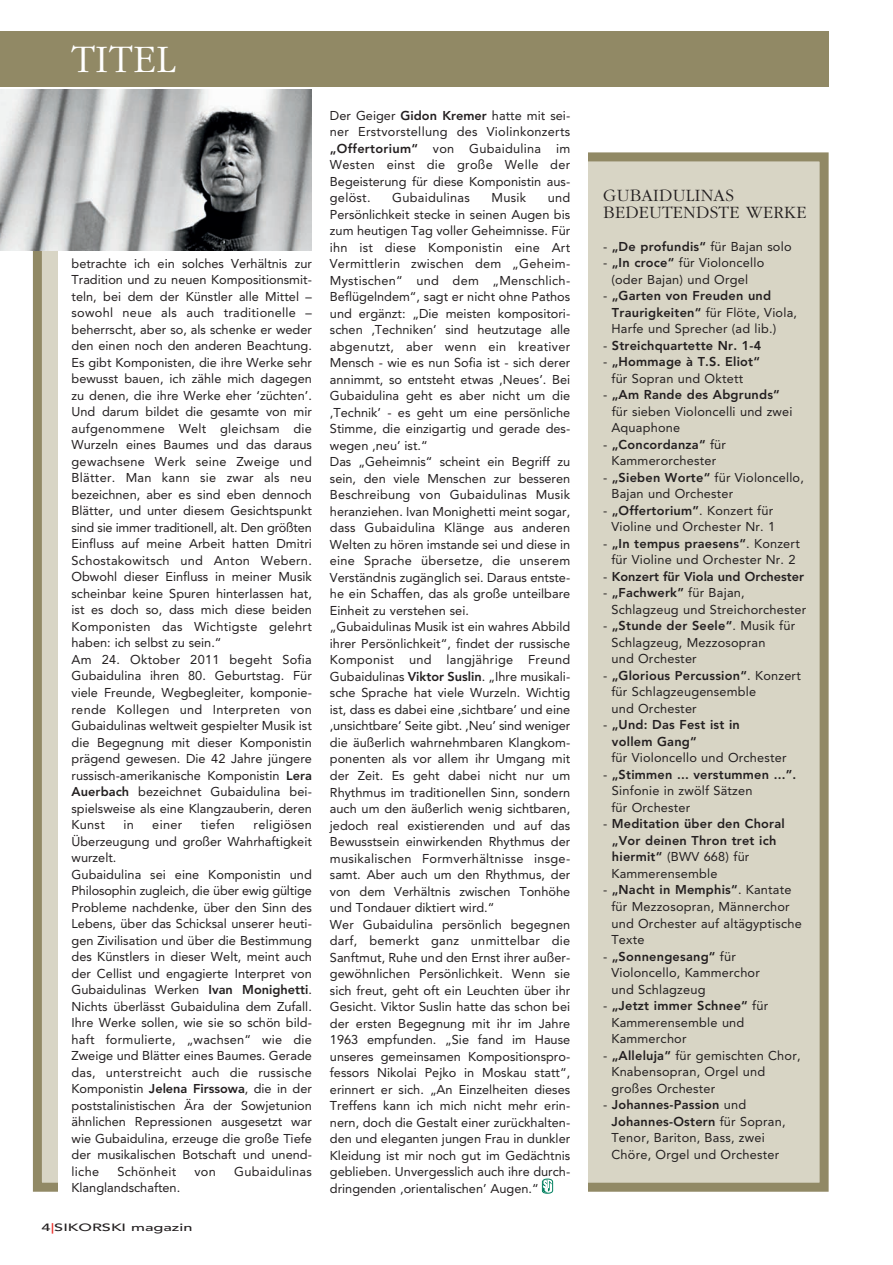
<style>
.page{position:relative;width:893px;height:1265px;background:#fff}
.page>*{position:absolute;margin:0;border:0;box-sizing:border-box;transform-origin:0 0}
.t1{font:300 40.5px "ITC Garamond Std";letter-spacing:.015em;color:#fff}
.t2{font:300 18px/16.5px "ITC Garamond Std";letter-spacing:.015em;color:#231f20}
.t3{font:12.75px/16.5px "Avenir LT Std";color:#231f20}
.t4{font:800 12.75px/16.5px "Avenir LT Std";letter-spacing:.02em;color:#231f20}
.t5{font:12.75px "Avenir LT Std";letter-spacing:.02em;color:#231f20}
.t6{font:800 12.75px "Avenir LT Std";color:#231f20}
.t7{font:500 10.5px "Avenir LT Std";color:#231f20;scale:1.55 1}
.s1{font-weight:800}
.s2{color:#ea2924}
.s3{font-weight:400}
</style>
<div class="page">
<div style="left:42px;top:161px;width:777px;height:1021px;background:#d8d5c5"></div>
<div style="left:33px;top:152px;width:795px;height:1039px;border:9px solid #918965"></div>
<div style="left:58px;top:87px;width:530px;height:1151px;background:#fff"></div>
<div style="left:0;top:32px;width:828px;height:55px;background:#918965"></div>
<img style="left:0;top:89px;width:312px;height:161px">
<svg style="left:542px;top:1178px;width:11px;height:15px"></svg>
<h1 class="t1" style="left:72px;top:43px;width:106px">TITEL</h1>
<p class="t3" style="left:72px;top:256px;width:242px">betrachte ich ein solches Verhältnis zur Tradition und zu neuen Kompositionsmit&shy;teln, bei dem der Künstler alle Mittel – sowohl neue als auch traditionelle – beherrscht, aber so, als schenke er weder den einen noch den anderen Beachtung.<br>Es gibt Komponisten, die ihre Werke sehr bewusst bauen, ich zähle mich dagegen zu denen, die ihre Werke eher ‘züchten’.<br>Und darum bildet die gesamte von mir aufgenommene Welt gleichsam die Wurzeln eines Baumes und das daraus gewachsene Werk seine Zweige und Blätter. Man kann sie zwar als neu bezeichnen, aber es sind eben dennoch Blätter, und unter diesem Gesichtspunkt sind sie immer traditionell, alt. Den größten Einfluss auf meine Arbeit hatten Dmitri Schostakowitsch und Anton Webern.<br>Obwohl dieser Einfluss in meiner Musik scheinbar keine Spuren hinterlassen hat, ist es doch so, dass mich diese beiden Komponisten das Wichtigste gelehrt haben: ich selbst zu sein.“<br>Am 24. Oktober 2011 begeht Sofia Gubaidulina ihren 80. Geburtstag. Für viele Freunde, Wegbegleiter, komponie&shy;rende Kollegen und Interpreten von Gubaidulinas weltweit gespielter Musik ist die Begegnung mit dieser Komponistin prägend gewesen. Die 42 Jahre jüngere russisch-amerikanische Komponistin <span class="s1">Lera Auerbach</span> bezeichnet Gubaidulina bei&shy;spielsweise als eine Klangzauberin, deren Kunst</p>
<p class="t3" style="left:123px;top:817px;width:12px">in</p>
<p class="t3" style="left:152px;top:817px;width:31px">einer</p>
<p class="t3" style="left:201px;top:817px;width:36px">tiefen</p>
<p class="t3" style="left:72px;top:817px;width:242px;text-indent:182px">religiösen Überzeugung und großer Wahrhaftigkeit wurzelt.<br>Gubaidulina sei eine Komponistin und Philosophin zugleich, die über ewig gültige Probleme nachdenke, über den Sinn des Lebens, über das Schicksal unserer heuti&shy;gen Zivilisation und über die Bestimmung des Künstlers in dieser Welt, meint auch der Cellist und engagierte Interpret von Gubaidulinas Werken <span class="s1">Ivan Monighetti</span>.<br>Nichts überlässt Gubaidulina dem Zufall.<br>Ihre Werke sollen, wie sie so schön bild&shy;haft formulierte, „wachsen“ wie die Zweige und Blätter eines Baumes. Gerade das, unterstreicht auch die russische Komponistin <span class="s1">Jelena Firssowa</span>, die in der poststalinistischen Ära der Sowjetunion ähnlichen Repressionen ausgesetzt war wie Gubaidulina, erzeuge die große Tiefe der musikalischen Botschaft und unend&shy;liche</p>
<p class="t5" style="left:117px;top:1165px;width:60px">Schönheit</p>
<p class="t3" style="left:194px;top:1163px;width:23px">von</p>
<p class="t5" style="left:234px;top:1165px;width:79px">Gubaidulinas</p>
<p class="t3" style="left:72px;top:1180px;width:110px">Klanglandschaften.</p>
<p class="t7" style="left:42px;top:1222px;width:99px">4<span class="s2">|</span>SIKORSKI magazin</p>
<p class="t3" style="left:330px;top:108px;width:242px;text-align:justify">Der Geiger <span class="s1">Gidon Kremer</span> hatte mit sei&shy;ner Erstvorstellung des Violinkonzerts <span class="s1">„Offertorium“</span> von Gubaidulina im Westen einst die große Welle der Begeisterung für diese Komponistin aus&shy;gelöst.</p>
<p class="t3" style="left:330px;top:190px;width:242px;text-indent:218px">und Persönlichkeit stecke in seinen Augen bis zum heutigen Tag voller Geheimnisse. Für ihn ist diese Komponistin eine Art Vermittlerin zwischen dem „Geheim-Mystischen“ und dem „Menschlich-Beflügelndem“, sagt er nicht ohne Pathos und ergänzt: „Die meisten kompositori&shy;schen ‚Techniken’ sind heutzutage alle abgenutzt, aber wenn ein kreativer Mensch - wie es nun Sofia ist - sich derer annimmt, so entsteht etwas ‚Neues’. Bei Gubaidulina geht es aber nicht um die ‚Technik’ - es geht um eine persönliche Stimme, die einzigartig und gerade des&shy;wegen ‚neu’ ist.“<br>Das „Geheimnis“ scheint ein Begriff zu sein, den viele Menschen zur besseren Beschreibung von Gubaidulinas Musik heranziehen. Ivan Monighetti meint sogar, dass Gubaidulina Klänge aus anderen Welten zu hören imstande sei und diese in eine Sprache übersetze, die unserem Verständnis zugänglich sei. Daraus entste&shy;he ein Schaffen, das als große unteilbare Einheit zu verstehen sei.<br>„Gubaidulinas Musik ist ein wahres Abbild ihrer Persönlichkeit“, findet der russische Komponist und langjährige Freund Gubaidulinas <span class="s1">Viktor Suslin</span>. „Ihre musikali&shy;sche Sprache hat viele Wurzeln. Wichtig ist, dass es dabei eine ‚sichtbare’ und eine ‚unsichtbare’ Seite gibt. ‚Neu’ sind weniger die äußerlich wahrnehmbaren Klangkom&shy;ponenten als vor allem ihr Umgang mit der Zeit. Es geht dabei nicht nur um Rhythmus im traditionellen Sinn, sondern auch um den äußerlich wenig sichtbaren, jedoch real existierenden und auf das Bewusstsein einwirkenden Rhythmus der musikalischen Formverhältnisse insge&shy;samt. Aber auch um den Rhythmus, der von dem Verhältnis zwischen Tonhöhe und Tondauer diktiert wird.“<br>Wer Gubaidulina persönlich begegnen darf, bemerkt ganz unmittelbar die Sanftmut, Ruhe und den Ernst ihrer außer&shy;gewöhnlichen Persönlichkeit. Wenn sie sich freut, geht oft ein Leuchten über ihr Gesicht. Viktor Suslin hatte das schon bei der ersten Begegnung mit ihr im Jahre 1963 empfunden. „Sie fand im Hause unseres gemeinsamen Kompositionspro&shy;fessors Nikolai Pejko in Moskau statt“, erinnert er sich. „An Einzelheiten dieses Treffens kann ich mich nicht mehr erin&shy;nern, doch die Gestalt einer zurückhalten&shy;den und eleganten jungen Frau in dunkler Kleidung ist mir noch gut im Gedächtnis geblieben. Unvergesslich auch ihre durch&shy;dringenden ‚orientalischen’ Augen.“</p>
<h2 class="t2" style="left:603px;top:188px;width:205px">GUBAIDULINAS<br>BEDEUTENDSTE WERKE</h2>
<p class="t5" style="left:392px;top:192px;width:79px">Gubaidulinas</p>
<p class="t3" style="left:491px;top:190px;width:36px">Musik</p>
<p class="t3" style="left:603px;top:239px;width:190px">- <span class="s1">„De profundis“</span> für Bajan solo</p>
<p class="t3" style="left:611px;top:255px;width:154px;text-indent:-8px">- <span class="s1">„In croce“</span> für Violoncello (oder Bajan) und Orgel</p>
<p class="t3" style="left:611px;top:288px;width:187px;text-indent:-8px">- <span class="s1">„Garten von Freuden und<br>Traurigkeiten“</span> für Flöte, Viola,<br>Harfe und Sprecher (ad lib.)</p>
<p class="t4" style="left:603px;top:338px;width:160px"><span class="s3">-</span> Streichquartette Nr. 1-4</p>
<p class="t3" style="left:611px;top:354px;width:150px;text-indent:-8px">- <span class="s1">„Hommage à T.S. Eliot“ </span>für Sopran und Oktett</p>
<p class="t3" style="left:611px;top:387px;width:183px;text-indent:-8px">- <span class="s1">„Am Rande des Abgrunds“ </span>für sieben Violoncelli und zwei<br>Aquaphone</p>
<p class="t3" style="left:603px;top:437px;width:124px;text-align:center">- <span class="s1">„Concordanza“</span> für<br>Kammerorchester</p>
<p class="t3" style="left:611px;top:470px;width:194px;text-indent:-8px">- <span class="s1">„Sieben Worte“</span> für Violoncello,<br>Bajan und Orchester</p>
<p class="t3" style="left:603px;top:503px;width:174px;text-align:right">- <span class="s1">„Offertorium”</span>. Konzert für<br>Violine und Orchester Nr. 1</p>
<p class="t3" style="left:603px;top:536px;width:198px;text-align:center">- <span class="s1">„In tempus praesens“</span>. Konzert für Violine und Orchester Nr. 2</p>
<p class="t6" style="left:603px;top:571px;width:202px"><span class="s3">-</span> Konzert für Viola und Orchester</p>
<p class="t3" style="left:611px;top:585px;width:196px;text-indent:-8px">- <span class="s1">„Fachwerk”</span> für Bajan,<br>Schlagzeug und Streichorchester</p>
<p class="t3" style="left:611px;top:618px;width:185px;text-indent:-8px">- <span class="s1">„Stunde der Seele“</span>. Musik für<br>Schlagzeug, Mezzosopran<br>und Orchester</p>
<p class="t3" style="left:611px;top:668px;width:191px;text-indent:-8px">- <span class="s1">„Glorious Percussion“</span>. Konzert für Schlagzeugensemble<br>und Orchester</p>
<p class="t4" style="left:612px;top:717px;width:129px;text-indent:-9px"><span class="s3">-</span> „Und: Das Fest ist in vollem Gang“</p>
<p class="t3" style="left:611px;top:750px;width:177px">für Violoncello und Orchester</p>
<p class="t3" style="left:611px;top:767px;width:186px;text-indent:-8px">- <span class="s1">„Stimmen ... verstummen ...”.<br></span>Sinfonie in zwölf Sätzen<br>für Orchester</p>
<p class="t4" style="left:611px;top:816px;width:175px;text-indent:-8px"><span class="s3">-</span> Meditation über den Choral „Vor deinen Thron tret ich hiermit“ <span class="s3">(BWV 668) für<br>Kammerensemble</span></p>
<p class="t3" style="left:611px;top:882px;width:192px;text-indent:-8px">- <span class="s1">„Nacht in Memphis“</span>. Kantate für Mezzosopran, Männerchor und Orchester auf altägyptische<br>Texte</p>
<p class="t3" style="left:611px;top:948px;width:150px;text-indent:-8px">- <span class="s1">„Sonnengesang“</span> für<br>Violoncello, Kammerchor und Schlagzeug</p>
<p class="t3" style="left:611px;top:998px;width:158px;text-indent:-8px">- <span class="s1">„Jetzt immer Schnee“</span> für<br>Kammerensemble und<br>Kammerchor</p>
<p class="t3" style="left:611px;top:1047px;width:191px;text-indent:-8px">- <span class="s1">„Alleluja“</span> für gemischten Chor,<br>Knabensopran, Orgel und großes Orchester</p>
<p class="t3" style="left:611px;top:1097px;width:176px;text-indent:-8px">- <span class="s1">Johannes-Passion</span> und<br><span class="s1">Johannes-Ostern</span> für Sopran,<br>Tenor, Bariton, Bass, zwei<br>Chöre, Orgel und Orchester</p>
</div>
